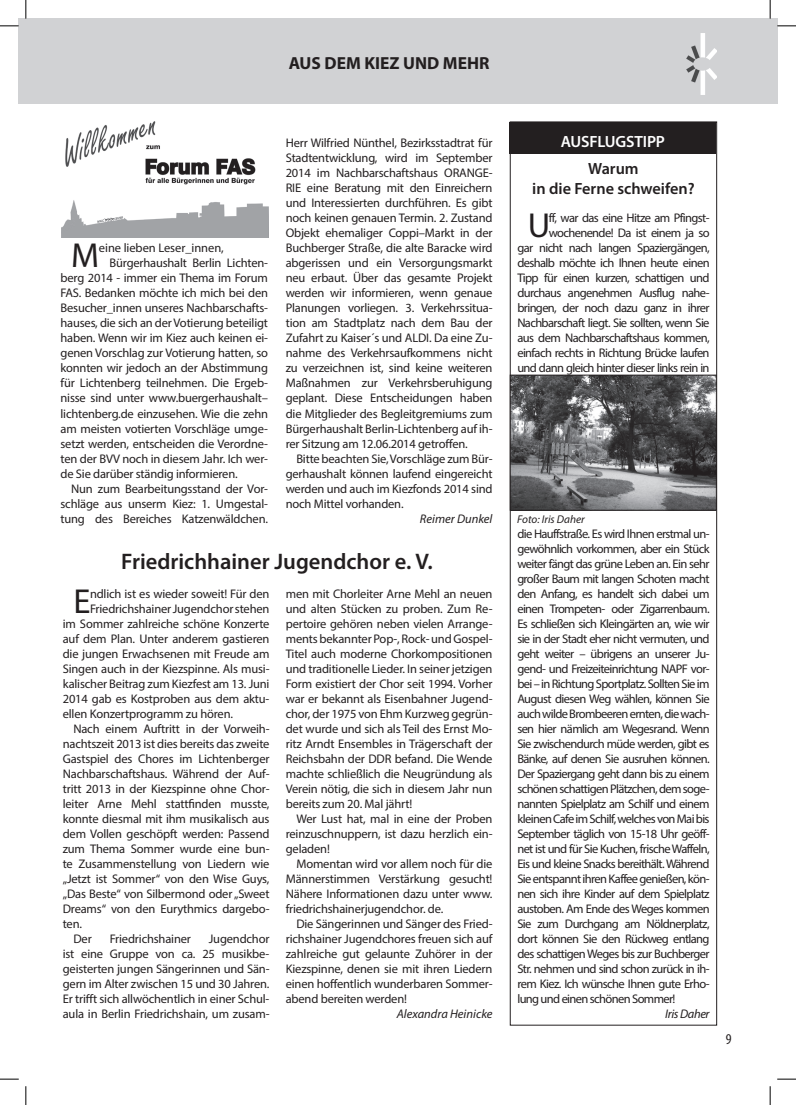
<style>
.page{position:relative;width:796px;height:1105px;background:#fff}
.page>*{position:absolute;margin:0;border:0;box-sizing:border-box;transform-origin:0 0}
.t1{font:34.75px "Myriad Pro";color:#231f20}
.t2{font:600 22.5px "Myriad Pro";color:#231f20}
.t3{font:700 17.5px "Myriad Pro";color:#231f20}
.t4{font:600 16.25px/19.5px "Myriad Pro";color:#231f20;text-align:center}
.t5{font:600 16.25px "Myriad Pro";letter-spacing:-.01em;color:#fff}
.t6{font:condensed 15px "Myriad Pro";color:#231f20}
.t7{font:12.5px/15px "Myriad Pro";letter-spacing:-.015em;color:#231f20;text-align:justify}
.t8{font:12.5px/15px "Myriad Pro";letter-spacing:-.05em;color:#231f20;text-align:right}
.t9{font:italic 12.5px "Myriad Pro";color:#231f20}
.t10{font:italic 12.5px "Myriad Pro";letter-spacing:-.03em;color:#231f20}
.t11{font:italic 11.25px "Myriad Pro";color:#231f20}
</style>
<div class="page">
<div style="left:26px;top:19px;width:751px;height:85px;background:#d1d2d4"></div>
<div style="left:19px;top:19px;width:7px;height:85px;background:#d1d2d4"></div>
<img style="left:687px;top:34px;width:30px;height:60px">
<img style="left:61px;top:122px;width:207px;height:115px">
<div style="left:509px;top:122px;width:207px;height:31px;background:#231f20"></div>
<img style="left:512px;top:377px;width:202px;height:131px">
<div style="left:510px;top:375px;width:206px;height:135px;border:1px solid #231f20"></div>
<svg style="left:0;top:25px;width:19px;height:2px"></svg>
<svg style="left:777px;top:25px;width:19px;height:2px"></svg>
<svg style="left:0;top:1078px;width:19px;height:1px"></svg>
<svg style="left:777px;top:1078px;width:19px;height:1px"></svg>
<svg style="left:25px;top:0;width:2px;height:19px"></svg>
<svg style="left:25px;top:1086px;width:2px;height:18px"></svg>
<svg style="left:769px;top:0;width:2px;height:19px"></svg>
<svg style="left:769px;top:1086px;width:2px;height:18px"></svg>
<h3 class="t3" style="left:289px;top:52px;width:202px">AUS DEM KIEZ UND MEHR</h3>
<h1 class="t1" style="left:71px;top:234px;width:29px">M</h1>
<p class="t7" style="left:99px;top:240px;width:126px">eine lieben Leser_innen,</p>
<p class="t7" style="left:110px;top:255px;width:160px">Bürgerhaushalt Berlin Lichten-</p>
<p class="t7" style="left:61px;top:270px;width:209px">berg 2014 - immer ein Thema im Forum</p>
<p class="t7" style="left:61px;top:285px;width:209px">FAS. Bedanken möchte ich mich bei den</p>
<p class="t7" style="left:61px;top:300px;width:209px">Besucher_innen unseres Nachbarschafts-</p>
<p class="t7" style="left:61px;top:315px;width:209px">hauses, die sich an der Votierung beteiligt</p>
<p class="t7" style="left:61px;top:330px;width:209px">haben. Wenn wir im Kiez auch keinen ei-</p>
<p class="t7" style="left:61px;top:345px;width:209px">genen Vorschlag zur Votierung hatten, so</p>
<p class="t7" style="left:61px;top:360px;width:209px">konnten wir jedoch an der Abstimmung</p>
<p class="t7" style="left:61px;top:375px;width:209px">für Lichtenberg teilnehmen. Die Ergeb-</p>
<p class="t7" style="left:61px;top:390px;width:209px">nisse sind unter www.buergerhaushalt–</p>
<p class="t7" style="left:61px;top:405px;width:209px">lichtenberg.de einzusehen. Wie die zehn</p>
<p class="t7" style="left:61px;top:420px;width:209px">am meisten votierten Vorschläge umge-</p>
<p class="t7" style="left:61px;top:435px;width:209px">setzt werden, entscheiden die Verordne-</p>
<p class="t7" style="left:61px;top:450px;width:209px">ten der BVV noch in diesem Jahr. Ich wer-</p>
<p class="t7" style="left:61px;top:465px;width:179px">de Sie darüber ständig informieren.</p>
<p class="t7" style="left:71px;top:480px;width:198px">Nun zum Bearbeitungsstand der Vor-</p>
<p class="t7" style="left:61px;top:495px;width:209px">schläge aus unserm Kiez: 1. Umgestal-</p>
<p class="t7" style="left:61px;top:510px;width:209px">tung des Bereiches Katzenwäldchen.</p>
<p class="t7" style="left:286px;top:135px;width:208px">Herr Wilfried Nünthel, Bezirksstadtrat für Stadtentwicklung, wird im September 2014 im Nachbarschaftshaus ORANGE-RIE eine Beratung mit den Einreichern und Interessierten durchführen. Es gibt noch keinen genauen Termin. 2. Zustand Objekt ehemaliger Coppi–Markt in der Buchberger Straße, die alte Baracke wird abgerissen und ein Versorgungsmarkt neu erbaut. Über das gesamte Projekt werden wir informieren, wenn genaue Planungen vorliegen. 3. Verkehrssitua&shy;tion am Stadtplatz nach dem Bau der Zufahrt zu Kaiser´s und ALDI. Da eine Zu&shy;nahme des Verkehrsaufkommens nicht zu verzeichnen ist, sind keine weiteren Maßnahmen zur Verkehrsberuhigung geplant. Diese Entscheidungen haben die Mitglieder des Begleitgremiums zum Bürgerhaushalt Berlin-Lichtenberg auf ih&shy;rer Sitzung am 12.06.2014 getroffen.</p>
<p class="t7" style="left:286px;top:450px;width:208px;text-indent:11px">Bitte beachten Sie, Vorschläge zum Bür&shy;gerhaushalt können laufend eingereicht werden und auch im Kiezfonds 2014 sind noch Mittel vorhanden.</p>
<p class="t9" style="left:420px;top:510px;width:74px">Reimer Dunkel</p>
<h2 class="t2" style="left:121px;top:546px;width:313px">Friedrichhainer Jugendchor e. V.</h2>
<h1 class="t1" style="left:73px;top:579px;width:19px">E</h1>
<p class="t7" style="left:90px;top:585px;width:181px">ndlich ist es wieder soweit! Für den</p>
<p class="t7" style="left:90px;top:600px;width:181px">Friedrichshainer Jugendchor stehen</p>
<p class="t7" style="left:63px;top:615px;width:208px">im Sommer zahlreiche schöne Konzerte</p>
<p class="t7" style="left:63px;top:630px;width:208px">auf dem Plan. Unter anderem gastieren</p>
<p class="t7" style="left:63px;top:645px;width:208px">die jungen Erwachsenen mit Freude am</p>
<p class="t7" style="left:63px;top:660px;width:208px">Singen auch in der Kiezspinne. Als musi-</p>
<p class="t7" style="left:63px;top:675px;width:208px">kalischer Beitrag zum Kiezfest am 13. Juni</p>
<p class="t7" style="left:63px;top:690px;width:208px">2014 gab es Kostproben aus dem aktu-</p>
<p class="t7" style="left:63px;top:705px;width:172px">ellen Konzertprogramm zu hören.</p>
<p class="t7" style="left:73px;top:720px;width:198px">Nach einem Auftritt in der Vorweih-</p>
<p class="t7" style="left:63px;top:735px;width:208px">nachtszeit 2013 ist dies bereits das zweite</p>
<p class="t7" style="left:63px;top:750px;width:208px">Gastspiel des Chores im Lichtenberger</p>
<p class="t7" style="left:63px;top:765px;width:208px">Nachbarschaftshaus. Während der Auf-</p>
<p class="t7" style="left:63px;top:780px;width:208px">tritt 2013 in der Kiezspinne ohne Chor-</p>
<p class="t7" style="left:63px;top:795px;width:208px">leiter Arne Mehl stattfinden musste,</p>
<p class="t7" style="left:63px;top:810px;width:208px">konnte diesmal mit ihm musikalisch aus</p>
<p class="t7" style="left:63px;top:825px;width:208px">dem Vollen geschöpft werden: Passend</p>
<p class="t7" style="left:63px;top:840px;width:208px">zum Thema Sommer wurde eine bun-</p>
<p class="t7" style="left:63px;top:855px;width:208px">te Zusammenstellung von Liedern wie</p>
<p class="t7" style="left:63px;top:870px;width:208px">„Jetzt ist Sommer“ von den Wise Guys,</p>
<p class="t7" style="left:63px;top:885px;width:208px">„Das Beste“ von Silbermond oder „Sweet</p>
<p class="t7" style="left:63px;top:900px;width:208px">Dreams“ von den Eurythmics dargebo-</p>
<p class="t7" style="left:63px;top:915px;width:21px">ten.</p>
<p class="t7" style="left:73px;top:930px;width:20px">Der</p>
<p class="t7" style="left:110px;top:930px;width:83px">Friedrichshainer</p>
<p class="t7" style="left:63px;top:930px;width:208px;text-indent:146px">Jugendchor ist eine Gruppe von ca. 25 musikbe&shy;geisterten jungen Sängerinnen und Sän&shy;gern im Alter zwischen 15 und 30 Jahren.<br>Er trifft sich allwöchentlich in einer Schul&shy;aula in Berlin Friedrichshain, um zusam-</p>
<p class="t7" style="left:286px;top:585px;width:208px">men mit Chorleiter Arne Mehl an neuen und alten Stücken zu proben. Zum Re&shy;pertoire gehören neben vielen Arrange&shy;ments bekannter Pop-, Rock- und Gospel-Titel auch moderne Chorkompositionen und traditionelle Lieder. In seiner jetzigen Form existiert der Chor seit 1994. Vorher war er bekannt als Eisenbahner Jugend&shy;chor, der 1975 von Ehm Kurzweg gegrün&shy;det wurde und sich als Teil des Ernst Mo&shy;ritz Arndt Ensembles in Trägerschaft der Reichsbahn der DDR befand. Die Wende machte schließlich die Neugründung als Verein nötig, die sich in diesem Jahr nun bereits zum 20. Mal jährt!</p>
<p class="t7" style="left:286px;top:810px;width:208px;text-indent:11px">Wer Lust hat, mal in eine der Proben reinzuschnuppern, ist dazu herzlich ein&shy;geladen!</p>
<p class="t7" style="left:286px;top:855px;width:208px;text-indent:11px">Momentan wird vor allem noch für die Männerstimmen Verstärkung gesucht!<br>Nähere Informationen dazu unter www. friedrichshainerjugendchor. de.</p>
<p class="t7" style="left:286px;top:915px;width:208px;text-indent:11px">Die Sängerinnen und Sänger des Fried&shy;richshainer Jugendchores freuen sich auf zahlreiche gut gelaunte Zuhörer in der Kiezspinne, denen sie mit ihren Liedern einen hoffentlich wunderbaren Sommer&shy;abend bereiten werden!</p>
<p class="t9" style="left:397px;top:1005px;width:97px">Alexandra Heinicke</p>
<h3 class="t5" style="left:561px;top:131px;width:106px">AUSFLUGSTIPP</h3>
<h3 class="t4" style="left:532px;top:158px;width:164px">Warum<br>in die Ferne schweifen?</h3>
<h1 class="t1" style="left:528px;top:204px;width:24px">U</h1>
<p class="t8" style="left:517px;top:210px;width:194px">ff, war das eine Hitze am Pfingst&shy;wochenende! Da ist einem ja so<br>gar nicht nach langen Spaziergängen, deshalb möchte ich Ihnen heute einen Tipp für einen kurzen, schattigen und durchaus angenehmen Ausflug nahe&shy;bringen, der noch dazu ganz in ihrer Nachbarschaft liegt. Sie sollten, wenn Sie aus dem Nachbarschaftshaus kommen, einfach rechts in Richtung Brücke laufen und dann gleich hinter dieser links rein in</p>
<p class="t11" style="left:517px;top:511px;width:69px">Foto: Iris Daher</p>
<p class="t7" style="left:517px;top:525px;width:194px">die Hauffstraße. Es wird Ihnen erstmal un&shy;gewöhnlich vorkommen, aber ein Stück weiter fängt das grüne Leben an. Ein sehr großer Baum mit langen Schoten macht den Anfang, es handelt sich dabei um einen Trompeten- oder Zigarrenbaum.<br>Es schließen sich Kleingärten an, wie wir sie in der Stadt eher nicht vermuten, und geht weiter – übrigens an unserer Ju&shy;gend- und Freizeiteinrichtung NAPF vor&shy;bei – in Richtung Sportplatz. Sollten Sie im August diesen Weg wählen, können Sie auch wilde Brombeeren ernten, die wach&shy;sen hier nämlich am Wegesrand. Wenn Sie zwischendurch müde werden, gibt es Bänke, auf denen Sie ausruhen können.<br>Der Spaziergang geht dann bis zu einem schönen schattigen Plätzchen, dem soge&shy;nannten Spielplatz am Schilf und einem kleinen Cafe im Schilf, welches von Mai bis September täglich von 15-18 Uhr geöff&shy;net ist und für Sie Kuchen, frische Waffeln, Eis und kleine Snacks bereithält. Während Sie entspannt ihren Kaffee genießen, kön&shy;nen sich ihre Kinder auf dem Spielplatz austoben. Am Ende des Weges kommen Sie zum Durchgang am Nöldnerplatz, dort können Sie den Rückweg entlang des schattigen Weges bis zur Buchberger Str. nehmen und sind schon zurück in ih&shy;rem Kiez. Ich wünsche Ihnen gute Erho&shy;lung und einen schönen Sommer!</p>
<p class="t10" style="left:665px;top:1005px;width:46px">Iris Daher</p>
<p class="t6" style="left:726px;top:1029px;width:7px">9</p>
</div>
